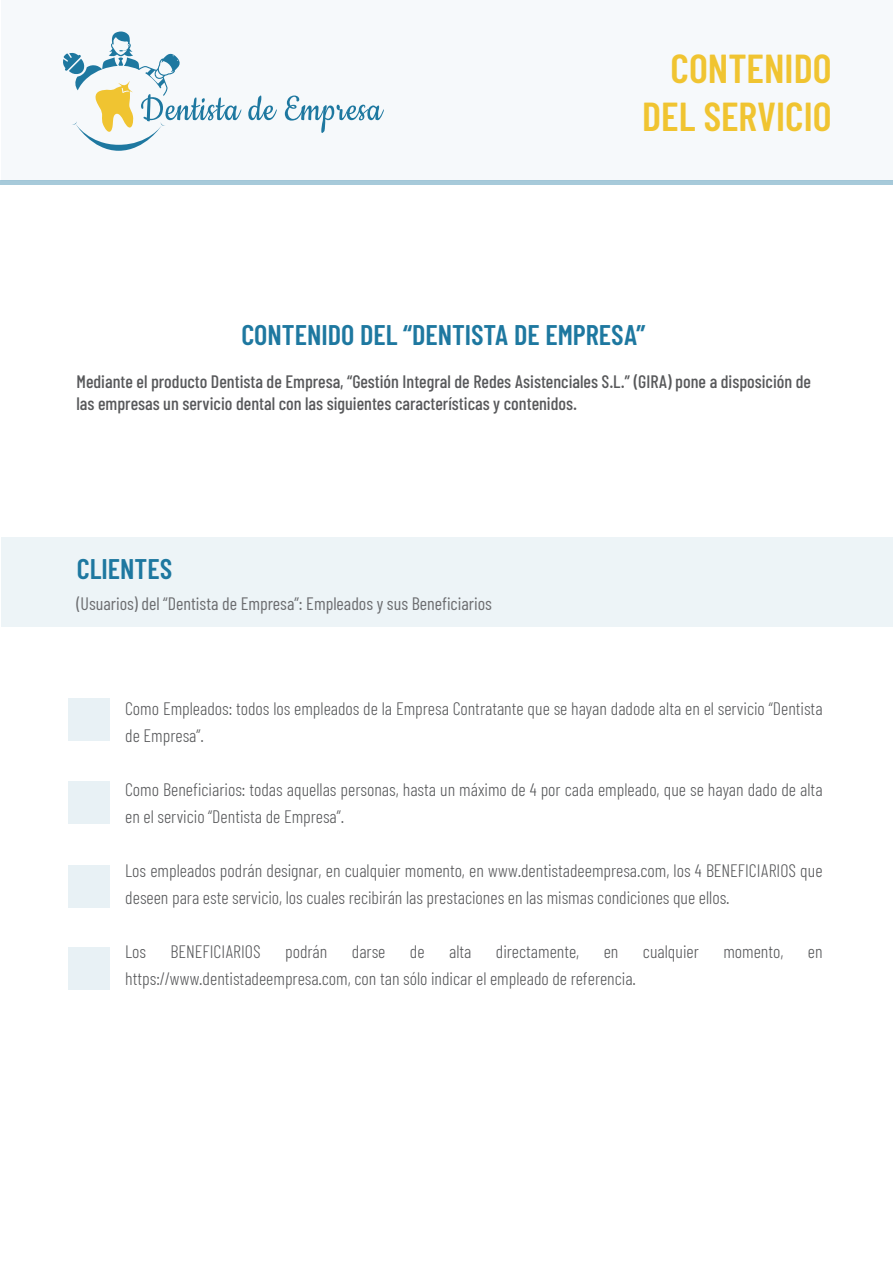
<style>
.page{position:relative;width:893px;height:1263px;background:#fff}
.page>*{position:absolute;margin:0;border:0;box-sizing:border-box;transform-origin:0 0}
.t1{font:600 40.35px/48.4px "Barlow Condensed";color:#f0c431;text-align:right}
.t2{font:600 28.35px "Barlow Condensed";color:#1e78a0}
.t3{font:300 18px/27px "Barlow Condensed";color:#57585a}
.t4{font:500 18px/21.6px "Barlow Condensed";color:#57585a}
.t5{font:18px "Barlow Condensed";color:#6c6d70}
</style>
<div class="page">
<div style="left:1px;top:0;width:892px;height:181px;background:#f6f9fb"></div>
<div style="left:1px;top:538px;width:891px;height:89px;background:#edf4f7"></div>
<div style="left:69px;top:698px;width:41px;height:42px;background:#e8f1f5"></div>
<div style="left:69px;top:781px;width:41px;height:43px;background:#e8f1f5"></div>
<div style="left:69px;top:865px;width:41px;height:42px;background:#e8f1f5"></div>
<div style="left:69px;top:947px;width:41px;height:43px;background:#e8f1f5"></div>
<hr style="left:0;top:181px;width:893px;height:4px;background:#a7cada">
<svg style="left:248px;top:96px;width:29px;height:24px"></svg>
<svg style="left:285px;top:96px;width:99px;height:37px"></svg>
<svg style="left:63px;top:31px;width:178px;height:120px"></svg>
<h1 class="t1" style="left:642px;top:43px;width:191px">CONTENIDO<br>DEL SERVICIO</h1>
<h2 class="t2" style="left:241px;top:317px;width:406px">CONTENIDO DEL “DENTISTA DE EMPRESA”</h2>
<p class="t4" style="left:76px;top:370px;width:736px">Mediante el producto Dentista de Empresa, “Gestión Integral de Redes Asistenciales S.L.” (GIRA) pone a disposición de las empresas un servicio dental con las siguientes características y contenidos.</p>
<h2 class="t2" style="left:77px;top:551px;width:97px">CLIENTES</h2>
<p class="t5" style="left:76px;top:592px;width:417px">(Usuarios) del “Dentista de Empresa”: Empleados y sus Beneficiarios</p>
<p class="t3" style="left:125px;top:694px;width:699px">Como Empleados: todos los empleados de la Empresa Contratante que se hayan dadode alta en el servicio “Dentista de Empresa”.</p>
<p class="t3" style="left:125px;top:775px;width:699px">Como Beneficiarios: todas aquellas personas, hasta un máximo de 4 por cada empleado, que se hayan dado de alta en el servicio “Dentista de Empresa”.</p>
<p class="t3" style="left:125px;top:856px;width:699px">Los empleados podrán designar, en cualquier momento, en www.dentistadeempresa.com, los 4 BENEFICIARIOS que deseen para este servicio, los cuales recibirán las prestaciones en las mismas condiciones que ellos.</p>
<p class="t3" style="left:125px;top:937px;width:22px">Los</p>
<p class="t3" style="left:171px;top:937px;width:91px">BENEFICIARIOS</p>
<p class="t3" style="left:285px;top:937px;width:44px">podrán</p>
<p class="t3" style="left:352px;top:937px;width:35px">darse</p>
<p class="t3" style="left:410px;top:937px;width:16px">de</p>
<p class="t3" style="left:449px;top:937px;width:24px">alta</p>
<p class="t3" style="left:496px;top:937px;width:85px">directamente,</p>
<p class="t3" style="left:604px;top:937px;width:16px">en</p>
<p class="t3" style="left:643px;top:937px;width:57px">cualquier</p>
<p class="t3" style="left:723px;top:937px;width:62px">momento,</p>
<p class="t3" style="left:808px;top:937px;width:16px">en</p>
<p class="t3" style="left:125px;top:964px;width:512px">https://www.dentistadeempresa.com, con tan sólo indicar el empleado de referencia.</p>
</div>
